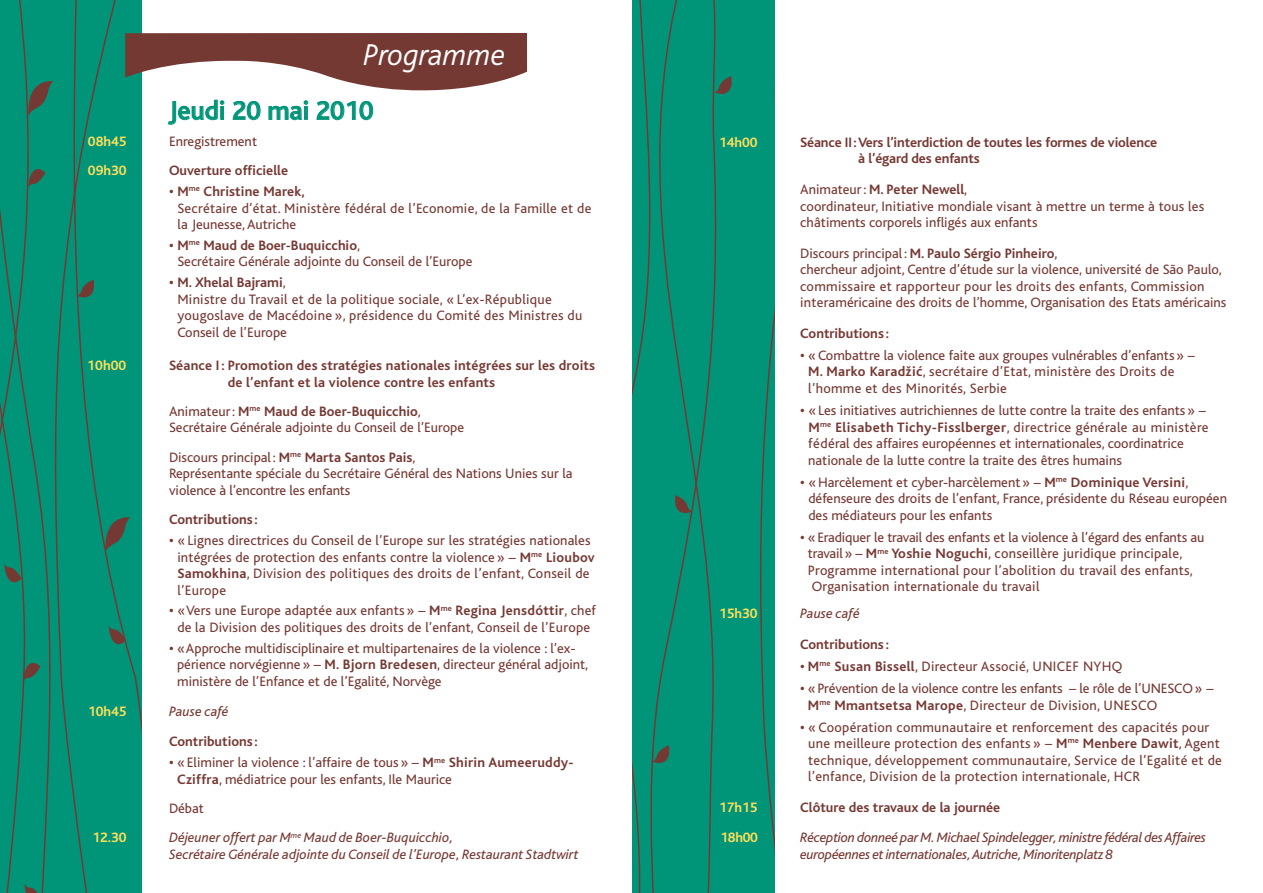
<style>
.page{position:relative;width:1263px;height:893px;background:#fff}
.page>*{position:absolute;margin:0;border:0;box-sizing:border-box;transform-origin:0 0}
.t1{font:italic 300 31.5px "Bliss";color:#fff}
.t2{font:500 27px "Bliss";color:#009579}
.t3{font:14.25px/16.5px "Bliss";color:#753934}
.t4{font:14.25px/16.5px "Bliss";letter-spacing:.02em;color:#753934}
.t5{font:700 14.25px/16.5px "Bliss";color:#753934}
.t6{font:italic 14.25px/16.5px "Bliss";letter-spacing:-.015em;color:#753934}
.t7{font:700 14.25px "Bliss";color:#fedf5b}
.s1{font-weight:700}
.s2{font-family:"Myriad Pro";font-weight:600}
</style>
<div class="page">
<div style="left:0;top:0;width:775px;height:893px;background:#009579"></div>
<svg style="left:652px;top:745px;width:20px;height:20px"></svg>
<svg style="left:77px;top:280px;width:20px;height:20px"></svg>
<svg style="left:714px;top:76px;width:20px;height:20px"></svg>
<svg style="left:109px;top:622px;width:17px;height:29px"></svg>
<svg style="left:104px;top:516px;width:26px;height:36px"></svg>
<svg style="left:27px;top:80px;width:26px;height:36px"></svg>
<svg style="left:24px;top:881px;width:18px;height:12px"></svg>
<svg style="left:4px;top:561px;width:17px;height:28px"></svg>
<svg style="left:23px;top:656px;width:17px;height:29px"></svg>
<svg style="left:28px;top:162px;width:17px;height:29px"></svg>
<svg style="left:672px;top:495px;width:20px;height:20px"></svg>
<div style="left:142px;top:0;width:490px;height:893px;background:#fff"></div>
<svg style="left:168px;top:100px;width:56px;height:25px"></svg>
<div style="left:220px;top:106px;width:4px;height:14px;border:1px solid #009579"></div>
<svg style="left:233px;top:101px;width:28px;height:19px"></svg>
<svg style="left:268px;top:101px;width:40px;height:19px"></svg>
<div style="left:304px;top:106px;width:4px;height:14px;border:1px solid #009579"></div>
<svg style="left:316px;top:101px;width:57px;height:19px"></svg>
<svg style="left:125px;top:21px;width:402px;height:71px"></svg>
<h1 class="t1" style="left:364px;top:39px;width:143px">Programme</h1>
<h2 class="t2" style="left:169px;top:96px;width:206px">Jeudi 20 mai 2010</h2>
<p class="t7" style="left:88px;top:134px;width:40px">08h45</p>
<p class="t3" style="left:169px;top:133px;width:90px">Enregistrement</p>
<p class="t7" style="left:88px;top:163px;width:40px">09h30</p>
<p class="t5" style="left:169px;top:163px;width:121px">Ouverture officielle</p>
<p class="t4" style="left:177px;top:183px;width:416px;text-indent:-8px"><span class="s1">• M</span><sup>me</sup> <span class="s1">Christine Marek,<br></span>Secrétaire d’état. Ministère fédéral de l’Economie, de la Famille et de la Jeunesse, Autriche</p>
<p class="t3" style="left:177px;top:237px;width:297px;text-indent:-8px"><span class="s1">• M</span><sup>me</sup> <span class="s1">Maud de Boer-Buquicchio</span>,<br>Secrétaire Générale adjointe du Conseil de l’Europe</p>
<p class="t4" style="left:177px;top:274px;width:407px;text-indent:-8px"><span class="s1">• M. Xhelal Bajrami</span>,<br>Ministre du Travail et de la politique sociale, « L’ex-République yougoslave de Macédoine », présidence du Comité des Ministres du Conseil de l’Europe</p>
<p class="t7" style="left:87px;top:358px;width:41px">10h00</p>
<p class="t5" style="left:228px;top:358px;width:369px;text-indent:-59px">Séance I : Promotion des stratégies nationales intégrées sur les droits de l’enfant et la violence contre les enfants</p>
<p class="t3" style="left:169px;top:403px;width:297px">Animateur: <span class="s1">M</span><sup>me</sup> <span class="s1">Maud de Boer-Buquicchio</span>,<br>Secrétaire Générale adjointe du Conseil de l’Europe</p>
<p class="t3" style="left:169px;top:449px;width:405px">Discours principal : <span class="s1">M</span><sup>me</sup> <span class="s1">Marta Santos Pais</span>,<br>Représentante spéciale du Secrétaire Général des Nations Unies sur la violence à l’encontre les enfants</p>
<p class="t5" style="left:169px;top:512px;width:90px">Contributions :</p>
<p class="t3" style="left:177px;top:532px;width:419px;text-indent:-8px"><span class="s1">•</span> « Lignes directrices du Conseil de l’Europe sur les stratégies nationales intégrées de protection des enfants contre la violence » – <span class="s1">M</span><sup>me</sup> <span class="s1">Lioubov Samokhina</span>, Division des politiques des droits de l’enfant, Conseil de l’Europe</p>
<p class="t3" style="left:169px;top:603px;width:429px;text-align:center"><span class="s1">•</span> «Vers une Europe adaptée aux enfants » – <span class="s1">M</span><sup>me</sup> <span class="s1">Regina Jensdóttir</span>, chef de la Division des politiques des droits de l’enfant, Conseil de l’Europe</p>
<p class="t3" style="left:177px;top:640px;width:413px;text-indent:-8px"><span class="s1">•</span> «Approche multidisciplinaire et multipartenaires de la violence : l’ex&shy;périence norvégienne» – <span class="s1">M. Bjorn Bredesen</span>, directeur général adjoint, ministère de l’Enfance et de l’Egalité, Norvège</p>
<p class="t7" style="left:88px;top:704px;width:40px">10h45</p>
<p class="t6" style="left:169px;top:703px;width:61px">Pause café</p>
<p class="t5" style="left:169px;top:733px;width:90px">Contributions :</p>
<p class="t3" style="left:177px;top:755px;width:398px;text-indent:-8px"><span class="s1">•</span> «Eliminer la violence : l’affaire de tous» – <span class="s1">M</span><sup>me</sup> <span class="s1">Shirin Aumeeruddy-<br>Cziffra</span>, médiatrice pour les enfants, Ile Maurice</p>
<p class="t3" style="left:169px;top:801px;width:36px">Débat</p>
<p class="t7" style="left:92px;top:830px;width:36px">12.30</p>
<p class="t6" style="left:169px;top:830px;width:411px">Déjeuner offert par M<sup>me</sup> Maud de Boer-Buquicchio,<br>Secrétaire Générale adjointe du Conseil de l’Europe, Restaurant Stadtwirt</p>
<p class="t7" style="left:719px;top:135px;width:40px">14h00</p>
<p class="t5" style="left:858px;top:134px;width:301px;text-indent:-58px">Séance II: Vers l’interdiction de toutes les formes de violence à l’égard des enfants</p>
<p class="t3" style="left:800px;top:181px;width:406px">Animateur: <span class="s1">M. Peter Newell</span>,<br>coordinateur, Initiative mondiale visant à mettre un terme à tous les châtiments corporels infligés aux enfants</p>
<p class="t3" style="left:800px;top:245px;width:428px">Discours principal : <span class="s1">M. Paulo Sérgio Pinheiro</span>,<br>chercheur adjoint, Centre d’étude sur la violence, université de São Paulo, commissaire et rapporteur pour les droits des enfants, Commission interaméricaine des droits de l’homme, Organisation des Etats américains</p>
<p class="t5" style="left:800px;top:325px;width:90px">Contributions :</p>
<p class="t3" style="left:808px;top:347px;width:388px;text-indent:-8px"><span class="s1">•</span> «Combattre la violence faite aux groupes vulnérables d’enfants» –<br><span class="s1">M. Marko Karadži</span><span class="s2">ć</span>, secrétaire d’Etat, ministère des Droits de l’homme et des Minorités, Serbie</p>
<p class="t3" style="left:808px;top:402px;width:402px;text-indent:-8px"><span class="s1">•</span> «Les initiatives autrichiennes de lutte contre la traite des enfants» – <span class="s1">M</span><sup>me</sup> <span class="s1">Elisabeth Tichy-Fisslberger</span>, directrice générale au ministère fédéral des affaires européennes et internationales, coordinatrice nationale de la lutte contre la traite des êtres humains</p>
<p class="t3" style="left:808px;top:474px;width:420px;text-indent:-8px"><span class="s1">•</span> «Harcèlement et cyber-harcèlement» – <span class="s1">M</span><sup>me</sup> <span class="s1">Dominique Versini</span>, défenseure des droits de l’enfant, France, présidente du Réseau européen des médiateurs pour les enfants</p>
<p class="t4" style="left:808px;top:529px;width:398px;text-indent:-8px"><span class="s1">•</span> «Eradiquer le travail des enfants et la violence à l’égard des enfants au travail» – <span class="s1">M</span><sup>me</sup> <span class="s1">Yoshie Noguchi</span>, conseillère juridique principale, Programme international pour l’abolition du travail des enfants, Organisation internationale du travail</p>
<p class="t7" style="left:719px;top:606px;width:40px">15h30</p>
<p class="t6" style="left:800px;top:606px;width:61px">Pause café</p>
<p class="t5" style="left:800px;top:636px;width:90px">Contributions :</p>
<p class="t4" style="left:800px;top:658px;width:324px"><span class="s1">• M</span><sup>me</sup> <span class="s1">Susan Bissell</span>, Directeur Associé, UNICEF NYHQ</p>
<p class="t3" style="left:808px;top:680px;width:407px;text-indent:-8px"><span class="s1">•</span> «Prévention de la violence contre les enfants – le rôle de l’UNESCO» –<br><span class="s1">M</span><sup>me</sup> <span class="s1">Mmantsetsa Marope</span>, Directeur de Division, UNESCO</p>
<p class="t4" style="left:808px;top:719px;width:415px;text-indent:-8px"><span class="s1">•</span> « Coopération communautaire et renforcement des capacités pour une meilleure protection des enfants » – <span class="s1">M</span><sup>me</sup> <span class="s1">Menbere Dawit</span>, Agent technique, développement communautaire, Service de l’Egalité et de l’enfance, Division de la protection internationale, HCR</p>
<p class="t7" style="left:719px;top:800px;width:40px">17h15</p>
<p class="t5" style="left:800px;top:799px;width:202px">Clôture des travaux de la journée</p>
<p class="t7" style="left:720px;top:830px;width:39px">18h00</p>
<p class="t6" style="left:800px;top:830px;width:407px">Réception donneé par M. Michael Spindelegger, ministre fédéral des Affaires européennes et internationales, Autriche, Minoritenplatz 8</p>
</div>
